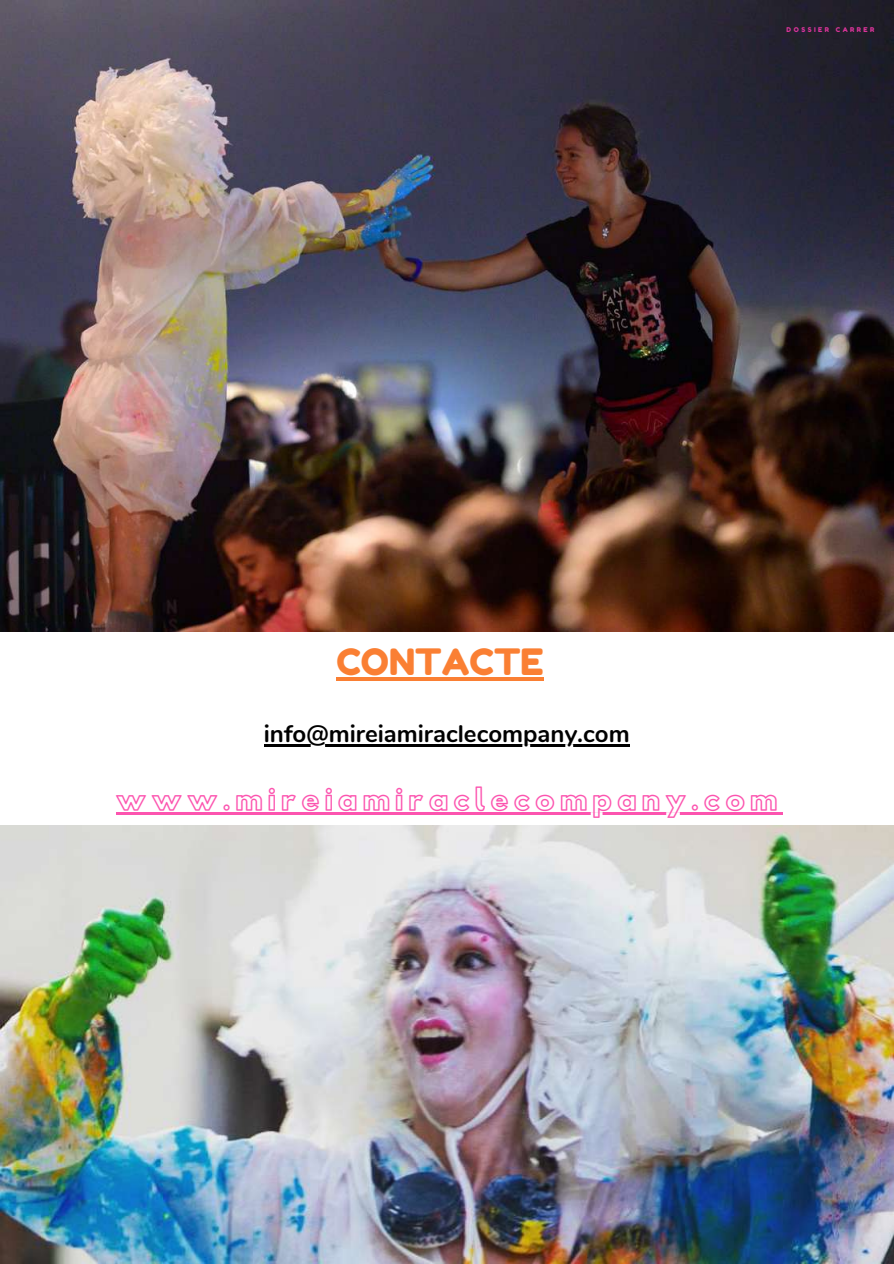
<style>
.page{position:relative;width:894px;height:1264px;background:#fff}
.page>*{position:absolute;margin:0;border:0;box-sizing:border-box;transform-origin:0 0}
.t1{font:36.3px "Fredoka One";color:#fa7f33}
.t2{font:27.6px "Hussar Ekologiczne 1";letter-spacing:.18em;color:#fc54af}
.t3{font:700 24px "Nunito";color:#000}
.t4{font:6.6px "Fredoka One";letter-spacing:.38em;color:#db349a}
</style>
<div class="page">
<img style="left:0;top:0;width:893px;height:631px">
<img style="left:0;top:825px;width:893px;height:438px">
<hr style="left:336px;top:677px;width:207px;height:4px;background:#fa7f33">
<hr style="left:116px;top:812px;width:666px;height:3px;background:#fc54af">
<hr style="left:264px;top:744px;width:365px;height:3px;background:#000">
<p class="t4" style="left:786px;top:26px;width:89px">DOSSIER CARRER</p>
<h1 class="t1" style="left:336px;top:640px;width:209px">CONTACTE</h1>
<p class="t3" style="left:264px;top:718px;width:367px">info@mireiamiraclecompany.com</p>
<p class="t2" style="left:116px;top:788px;width:663px">www.mireiamiraclecompany.com</p>
</div>
